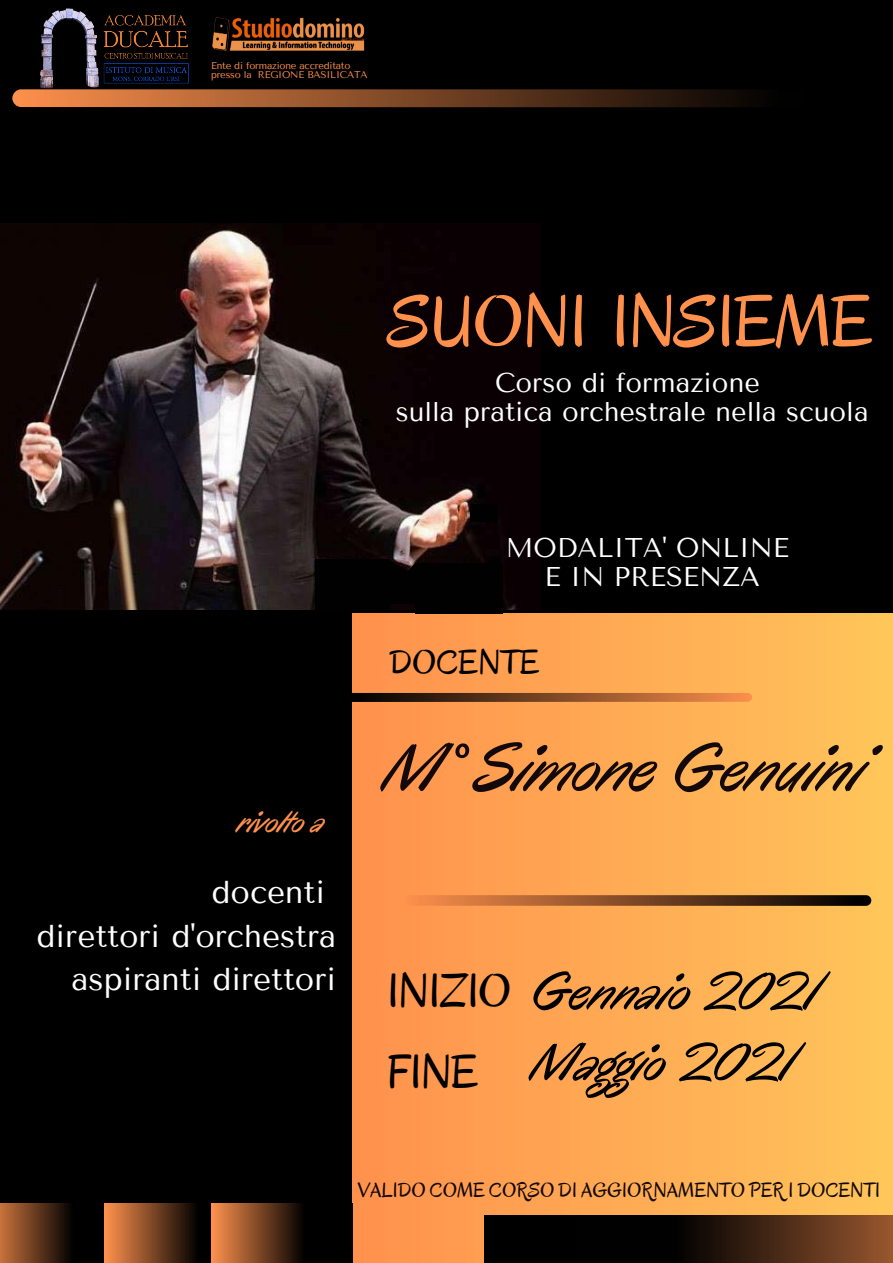
<style>
.page{position:relative;width:893px;height:1263px;background:#000}
.page>*{position:absolute;margin:0;border:0;box-sizing:border-box;transform-origin:0 0}
.t1{font:74.1px "Oregano";letter-spacing:-.02em;color:#ff914d}
.t2{font:italic 69px "Oregano";letter-spacing:-.02em;color:#13090a}
.t3{font:italic 54px/70.9px "Oregano";letter-spacing:-.02em;color:#000}
.t4{font:48px/80.5px "Oregano";letter-spacing:-.02em;color:#000}
.t5{font:35.03px "Oregano";color:#000}
.t6{font:31.5px "Tenor Sans";color:#fff}
.t7{font:italic 31.5px "Oregano";letter-spacing:-.02em;color:#ff914d}
.t8{font:27px/28.7px "Tenor Sans";color:#fff;text-align:center}
.t9{font:20.85px "Oregano";color:#13090a}
.t10{font:9.75px/9.1px "Tenor Sans";letter-spacing:-.02em;color:#ff914d}
</style>
<div class="page">
<img style="left:0;top:224px;width:521px;height:385px">
<div style="left:353px;top:613px;width:540px;height:650px;background:linear-gradient(to right,#ff914d,#ffc55a)"></div>
<svg style="left:485px;top:1215px;width:408px;height:48px"></svg>
<svg style="left:345px;top:693px;width:407px;height:9px;background:#7c4725"></svg>
<svg style="left:405px;top:895px;width:466px;height:11px;background:#7f4927"></svg>
<div style="left:470px;top:504px;width:27px;height:18px;background:#010101"></div>
<div style="left:316px;top:559px;width:74px;height:52px;background:#010101"></div>
<div style="left:415px;top:563px;width:87px;height:50px;background:#010101"></div>
<svg style="left:390px;top:560px;width:34px;height:15px"></svg>
<div style="left:387px;top:575px;width:49px;height:29px;background:#010101"></div>
<svg style="left:0;top:1203px;width:105px;height:60px"></svg>
<img style="left:212px;top:17px;width:153px;height:34px">
<svg style="left:105px;top:1203px;width:90px;height:60px;background:#844b28"></svg>
<svg style="left:211px;top:1203px;width:90px;height:60px;background:#854c28"></svg>
<svg style="left:12px;top:89px;width:742px;height:18px;background:#804927"></svg>
<img style="left:40px;top:8px;width:149px;height:81px">
<p class="t10" style="left:211px;top:61px;width:158px">Ente di formazione accreditato presso la REGIONE BASILICATA</p>
<p class="t7" style="left:238px;top:802px;width:89px">rivolto a</p>
<p class="t6" style="left:211px;top:874px;width:115px">docenti</p>
<p class="t6" style="left:37px;top:917px;width:301px">direttori d'orchestra</p>
<p class="t6" style="left:72px;top:961px;width:266px">aspiranti direttori</p>
<h1 class="t1" style="left:388px;top:275px;width:486px">SUONI INSIEME</h1>
<p class="t8" style="left:396px;top:369px;width:474px">Corso di formazione<br>sulla pratica orchestrale nella scuola</p>
<p class="t8" style="left:506px;top:534px;width:285px">MODALITA' ONLINE<br>E IN PRESENZA</p>
<p class="t5" style="left:389px;top:640px;width:152px">DOCENTE</p>
<h2 class="t2" style="left:386px;top:725px;width:483px">M° Simone Genuini</h2>
<h3 class="t4" style="left:387px;top:951px;width:126px">INIZIO<br>FINE</h3>
<h3 class="t3" style="left:533px;top:957px;width:292px">Gennaio 2021<br>Mag io 2021</h3>
<p class="t9" style="left:357px;top:1177px;width:524px">VALIDO COME CORSO DI AGGIORNAMENTO PER I DOCENTI</p>
</div>
